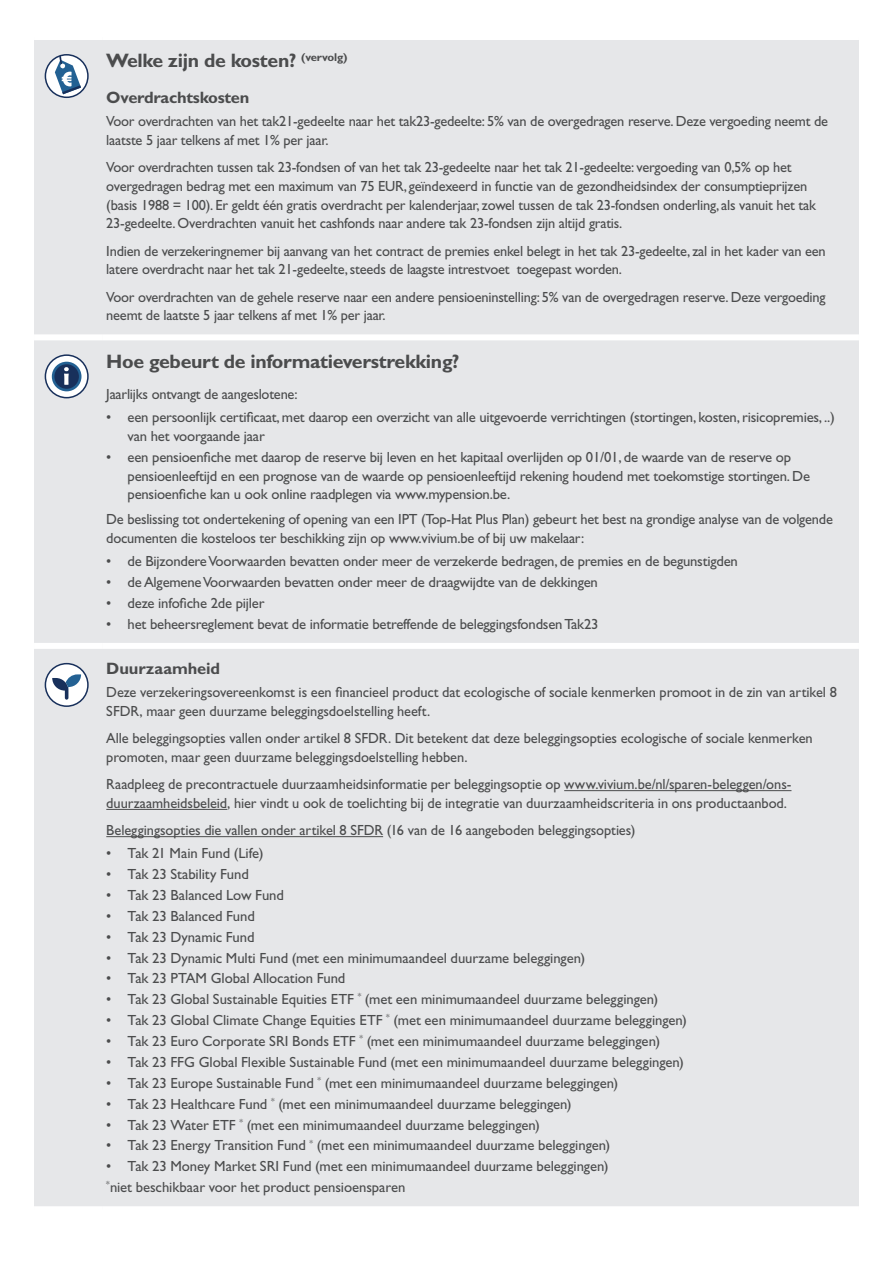
<style>
.page{position:relative;width:893px;height:1263px;background:#fff}
.page>*{position:absolute;margin:0;border:0;box-sizing:border-box;transform-origin:0 0}
.Hoofdtitel{font:700 19.5px "Gill Sans Std";letter-spacing:-.015em;color:#4b4c4d}
.Tussentitel{font:700 16.5px "Gill Sans Std";letter-spacing:-.015em;color:#4b4c4d}
.Broodtekst{font:14.7px/18.8px "Gill Sans Std";letter-spacing:-.015em;color:#4b4c4d}
.Bullets_niveau_1{font:14.7px "Gill Sans Std";letter-spacing:-.005em;color:#4b4c4d}
</style>
<div class="page">
<div style="left:34px;top:40px;width:825px;height:1166px;background:#e6e7e9"></div>
<div style="left:34px;top:643px;width:68px;height:6px;background:#fff"></div>
<div style="left:34px;top:334px;width:68px;height:6px;background:#fff"></div>
<div style="left:102px;top:334px;width:757px;height:6px;background:#fff"></div>
<div style="left:102px;top:643px;width:757px;height:6px;background:#fff"></div>
<svg style="left:45px;top:54px;width:44px;height:44px"></svg>
<svg style="left:45px;top:354px;width:44px;height:44px"></svg>
<svg style="left:45px;top:663px;width:44px;height:44px"></svg>
<hr style="left:564px;top:790px;width:227px;height:1px;background:#4b4c4d">
<hr style="left:106px;top:809px;width:121px;height:1px;background:#4b4c4d">
<hr style="left:106px;top:836px;width:277px;height:1px;background:#4b4c4d">
<p class="Hoofdtitel" style="left:106px;top:49px;width:243px">Welke zijn de kosten? <sup>(vervolg)</sup></p>
<p class="Tussentitel" style="left:106px;top:88px;width:145px">Overdrachtskosten</p>
<p class="Broodtekst" style="left:106px;top:112px;width:723px">Voor overdrachten van het tak21-gedeelte naar het tak23-gedeelte: 5% van de overgedragen reserve. Deze vergoeding neemt de laatste 5 jaar telkens af met 1% per jaar.</p>
<p class="Broodtekst" style="left:106px;top:158px;width:711px">Voor overdrachten tussen tak 23-fondsen of van het tak 23-gedeelte naar het tak 21-gedeelte: vergoeding van 0,5% op het overgedragen bedrag met een maximum van 75 EUR, geïndexeerd in functie van de gezondheidsindex der consumptieprijzen (basis 1988 = 100). Er geldt één gratis overdracht per kalenderjaar, zowel tussen de tak 23-fondsen onderling, als vanuit het tak 23-gedeelte. Overdrachten vanuit het cashfonds naar andere tak 23-fondsen zijn altijd gratis.</p>
<p class="Broodtekst" style="left:106px;top:241px;width:721px">Indien de verzekeringnemer bij aanvang van het contract de premies enkel belegt in het tak 23-gedeelte, zal in het kader van een latere overdracht naar het tak 21-gedeelte, steeds de laagste intrestvoet toegepast worden.</p>
<p class="Broodtekst" style="left:106px;top:287px;width:721px">Voor overdrachten van de gehele reserve naar een andere pensioeninstelling: 5% van de overgedragen reserve. Deze vergoeding neemt de laatste 5 jaar telkens af met 1% per jaar.</p>
<p class="Hoofdtitel" style="left:106px;top:350px;width:355px">Hoe gebeurt de informatieverstrekking?</p>
<p class="Broodtekst" style="left:106px;top:385px;width:193px">Jaarlijks ontvangt de aangeslotene:</p>
<p class="Broodtekst" style="left:128px;top:408px;width:709px;text-indent:-21px">• een persoonlijk certificaat, met daarop een overzicht van alle uitgevoerde verrichtingen (stortingen, kosten, risicopremies, ..) van het voorgaande jaar</p>
<p class="Broodtekst" style="left:128px;top:448px;width:684px;text-indent:-21px">• een pensioenfiche met daarop de reserve bij leven en het kapitaal overlijden op 01/01, de waarde van de reserve op pensioenleeftijd en een prognose van de waarde op pensioenleeftijd rekening houdend met toekomstige stortingen. De pensioenfiche kan u ook online raadplegen via www.mypension.be.</p>
<p class="Broodtekst" style="left:106px;top:510px;width:728px">De beslissing tot ondertekening of opening van een IPT (Top-Hat Plus Plan) gebeurt het best na grondige analyse van de volgende documenten die kosteloos ter beschikking zijn op www.vivium.be of bij uw makelaar:</p>
<p class="Broodtekst" style="left:106px;top:552px;width:633px">• de Bijzondere Voorwaarden bevatten onder meer de verzekerde bedragen, de premies en de begunstigden</p>
<p class="Broodtekst" style="left:106px;top:573px;width:493px">• de Algemene Voorwaarden bevatten onder meer de draagwijdte van de dekkingen</p>
<p class="Broodtekst" style="left:106px;top:594px;width:160px">• deze infofiche 2de pijler</p>
<p class="Broodtekst" style="left:106px;top:615px;width:494px">• het beheersreglement bevat de informatie betreffende de beleggingsfondsen Tak23</p>
<p class="Tussentitel" style="left:106px;top:659px;width:115px">Duurzaamheid</p>
<p class="Broodtekst" style="left:106px;top:683px;width:732px">Deze verzekeringsovereenkomst is een financieel product dat ecologische of sociale kenmerken promoot in de zin van artikel 8<br>SFDR, maar geen duurzame beleggingsdoelstelling heeft.</p>
<p class="Broodtekst" style="left:106px;top:729px;width:708px">Alle beleggingsopties vallen onder artikel 8 SFDR. Dit betekent dat deze beleggingsopties ecologische of sociale kenmerken promoten, maar geen duurzame beleggingsdoelstelling hebben.</p>
<p class="Broodtekst" style="left:106px;top:775px;width:687px">Raadpleeg de precontractuele duurzaamheidsinformatie per beleggingsoptie op www.vivium.be/nl/sparen-beleggen/ons&shy;duurzaamheidsbeleid, hier vindt u ook de toelichting bij de integratie van duurzaamheidscriteria in ons productaanbod.</p>
<p class="Broodtekst" style="left:106px;top:821px;width:531px">Beleggingsopties die vallen onder artikel 8 SFDR (16 van de 16 aangeboden beleggingsopties)</p>
<p class="Broodtekst" style="left:106px;top:844px;width:159px">• Tak 21 Main Fund (Life)</p>
<p class="Broodtekst" style="left:106px;top:865px;width:144px">• Tak 23 Stability Fund</p>
<p class="Broodtekst" style="left:106px;top:886px;width:179px">• Tak 23 Balanced Low Fund</p>
<p class="Broodtekst" style="left:106px;top:906px;width:150px">• Tak 23 Balanced Fund</p>
<p class="Broodtekst" style="left:106px;top:927px;width:150px">• Tak 23 Dynamic Fund</p>
<p class="Broodtekst" style="left:106px;top:948px;width:480px">• Tak 23 Dynamic Multi Fund (met een minimumaandeel duurzame beleggingen)</p>
<p class="Broodtekst" style="left:106px;top:969px;width:241px">• Tak 23 PTAM Global Allocation Fund</p>
<p class="Broodtekst" style="left:106px;top:990px;width:553px">• Tak 23 Global Sustainable Equities ETF <sup>*</sup> (met een minimumaandeel duurzame beleggingen)</p>
<p class="Broodtekst" style="left:106px;top:1011px;width:582px">• Tak 23 Global Climate Change Equities ETF <sup>*</sup> (met een minimumaandeel duurzame beleggingen)</p>
<p class="Broodtekst" style="left:106px;top:1032px;width:555px">• Tak 23 Euro Corporate SRI Bonds ETF <sup>*</sup> (met een minimumaandeel duurzame beleggingen)</p>
<p class="Broodtekst" style="left:106px;top:1053px;width:579px">• Tak 23 FFG Global Flexible Sustainable Fund (met een minimumaandeel duurzame beleggingen)</p>
<p class="Broodtekst" style="left:106px;top:1073px;width:513px">• Tak 23 Europe Sustainable Fund <sup>*</sup> (met een minimumaandeel duurzame beleggingen)</p>
<p class="Broodtekst" style="left:106px;top:1094px;width:467px">• Tak 23 Healthcare Fund <sup>*</sup> (met een minimumaandeel duurzame beleggingen)</p>
<p class="Broodtekst" style="left:106px;top:1115px;width:435px">• Tak 23 Water ETF <sup>*</sup> (met een minimumaandeel duurzame beleggingen)</p>
<p class="Broodtekst" style="left:106px;top:1136px;width:505px">• Tak 23 Energy Transition Fund <sup>*</sup> (met een minimumaandeel duurzame beleggingen)</p>
<p class="Broodtekst" style="left:106px;top:1157px;width:504px">• Tak 23 Money Market SRI Fund (met een minimumaandeel duurzame beleggingen)</p>
<p class="Bullets_niveau_1" style="left:106px;top:1179px;width:301px"><sup>*</sup>niet beschikbaar voor het product pensioensparen</p>
</div>
